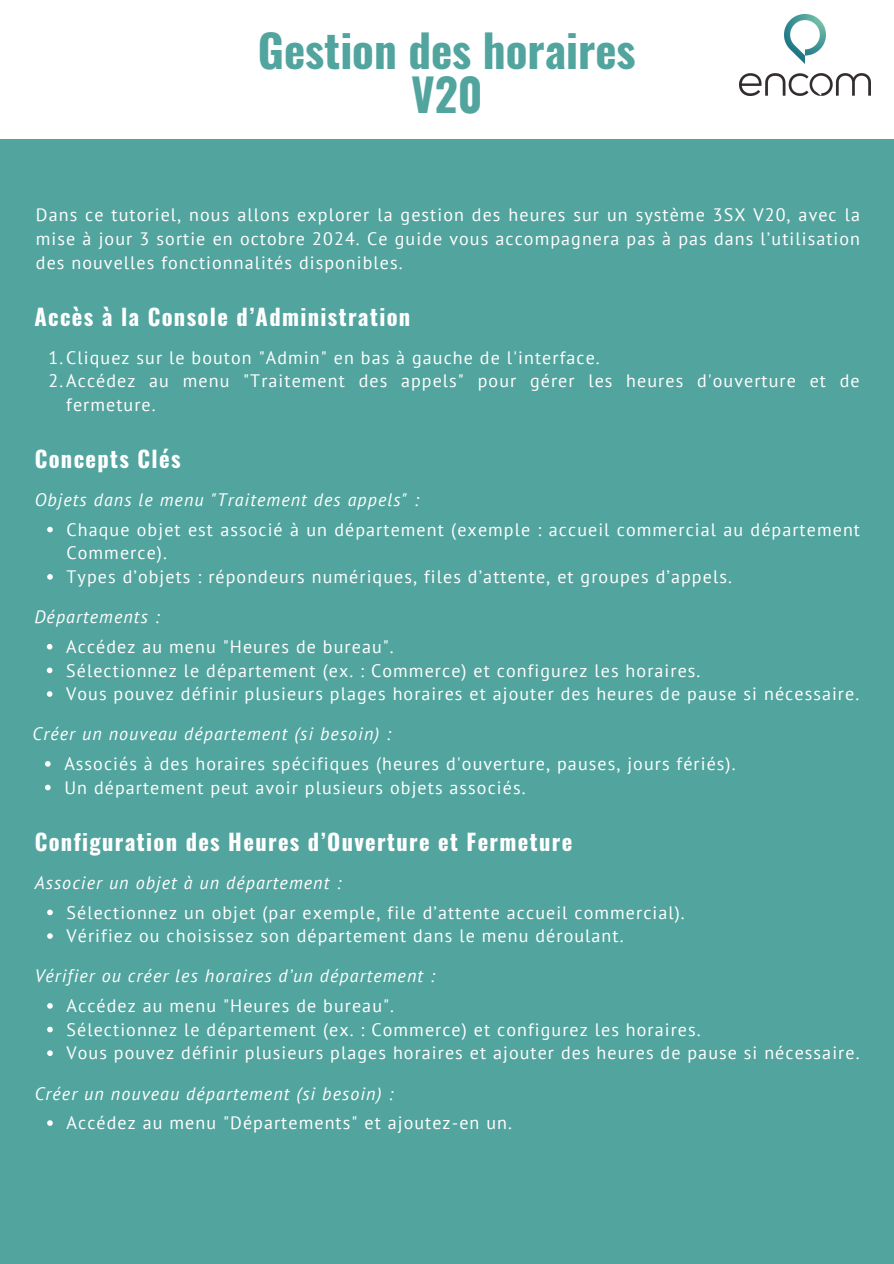
<style>
.page{position:relative;width:894px;height:1264px;background:#fff}
.page>*{position:absolute;margin:0;border:0;box-sizing:border-box;transform-origin:0 0}
.t1{font:700 45px/43.8px "Oswald";color:#52a49e;text-align:center}
.t2{font:700 22.5px "Oswald";letter-spacing:.06em;color:#fff}
.t3{font:18px/23.7px "PT Sans";letter-spacing:.06em;color:#fff}
.t4{font:italic 18px "PT Sans";letter-spacing:.06em;color:#fff}
</style>
<div class="page">
<div style="left:0;top:139px;width:893px;height:1124px;background:#52a49e"></div>
<img style="left:739px;top:14px;width:131px;height:81px">
<svg style="left:47px;top:909px;width:6px;height:6px"></svg>
<svg style="left:47px;top:933px;width:6px;height:5px"></svg>
<svg style="left:47px;top:1003px;width:6px;height:5px"></svg>
<svg style="left:47px;top:1026px;width:6px;height:6px"></svg>
<svg style="left:47px;top:1050px;width:6px;height:5px"></svg>
<svg style="left:47px;top:1120px;width:6px;height:5px"></svg>
<svg style="left:47px;top:527px;width:6px;height:5px"></svg>
<svg style="left:47px;top:574px;width:6px;height:5px"></svg>
<svg style="left:47px;top:644px;width:5px;height:5px"></svg>
<svg style="left:47px;top:667px;width:5px;height:6px"></svg>
<svg style="left:47px;top:691px;width:5px;height:5px"></svg>
<svg style="left:45px;top:761px;width:6px;height:5px"></svg>
<svg style="left:45px;top:784px;width:6px;height:6px"></svg>
<h1 class="t1" style="left:258px;top:27px;width:379px">Gestion des horaires<br>V20</h1>
<p class="t3" style="left:36px;top:203px;width:825px;text-align:justify">Dans ce tutoriel, nous allons explorer la gestion des heures sur un système 3SX V20, avec la mise à jour 3 sortie en octobre 2024. Ce guide vous accompagnera pas à pas dans l’utilisation des nouvelles fonctionnalités disponibles.</p>
<p class="t2" style="left:34px;top:299px;width:377px">Accès à la Console d’Administration</p>
<p class="t3" style="left:49px;top:345px;width:552px">1.Cliquez sur le bouton "Admin" en bas à gauche de l'interface.</p>
<p class="t3" style="left:66px;top:369px;width:794px;text-indent:-18px">2.Accédez au menu "Traitement des appels" pour gérer les heures d'ouverture et de fermeture.</p>
<p class="t2" style="left:35px;top:441px;width:147px">Concepts Clés</p>
<p class="t4" style="left:35px;top:488px;width:385px">Objets dans le menu "Traitement des appels" :</p>
<p class="t3" style="left:66px;top:517px;width:794px">Chaque objet est associé à un département (exemple : accueil commercial au département<br>Commerce).</p>
<p class="t3" style="left:66px;top:564px;width:666px">Types d’objets : répondeurs numériques, files d’attente, et groupes d’appels.</p>
<p class="t4" style="left:34px;top:605px;width:127px">Départements :</p>
<p class="t3" style="left:66px;top:634px;width:329px">Accédez au menu "Heures de bureau".</p>
<p class="t3" style="left:66px;top:658px;width:635px">Sélectionnez le département (ex. : Commerce) et configurez les horaires.</p>
<h2 class="t3" style="left:66px;top:681px;width:794px">Vous pouvez définir plusieurs plages horaires et ajouter des heures de pause si nécessaire.</h2>
<p class="t4" style="left:32px;top:722px;width:360px">Créer un nouveau département (si besoin) :</p>
<p class="t3" style="left:64px;top:751px;width:672px">Associés à des horaires spécifiques (heures d'ouverture, pauses, jours fériés).</p>
<p class="t3" style="left:64px;top:775px;width:462px">Un département peut avoir plusieurs objets associés.</p>
<p class="t2" style="left:35px;top:824px;width:539px">Configuration des Heures d’Ouverture et Fermeture</p>
<p class="t4" style="left:35px;top:870px;width:308px">Associer un objet à un département :</p>
<p class="t3" style="left:66px;top:900px;width:619px">Sélectionnez un objet (par exemple, file d’attente accueil commercial).</p>
<h2 class="t3" style="left:66px;top:923px;width:558px">Vérifiez ou choisissez son département dans le menu déroulant.</h2>
<p class="t4" style="left:35px;top:964px;width:401px">Vérifier ou créer les horaires d’un département :</p>
<p class="t3" style="left:66px;top:993px;width:329px">Accédez au menu "Heures de bureau".</p>
<h2 class="t3" style="left:66px;top:1017px;width:635px">Sélectionnez le département (ex. : Commerce) et configurez les horaires.</h2>
<p class="t3" style="left:66px;top:1040px;width:794px">Vous pouvez définir plusieurs plages horaires et ajouter des heures de pause si nécessaire.</p>
<p class="t4" style="left:35px;top:1081px;width:360px">Créer un nouveau département (si besoin) :</p>
<p class="t3" style="left:66px;top:1110px;width:447px">Accédez au menu "Départements" et ajoutez-en un.</p>
</div>
